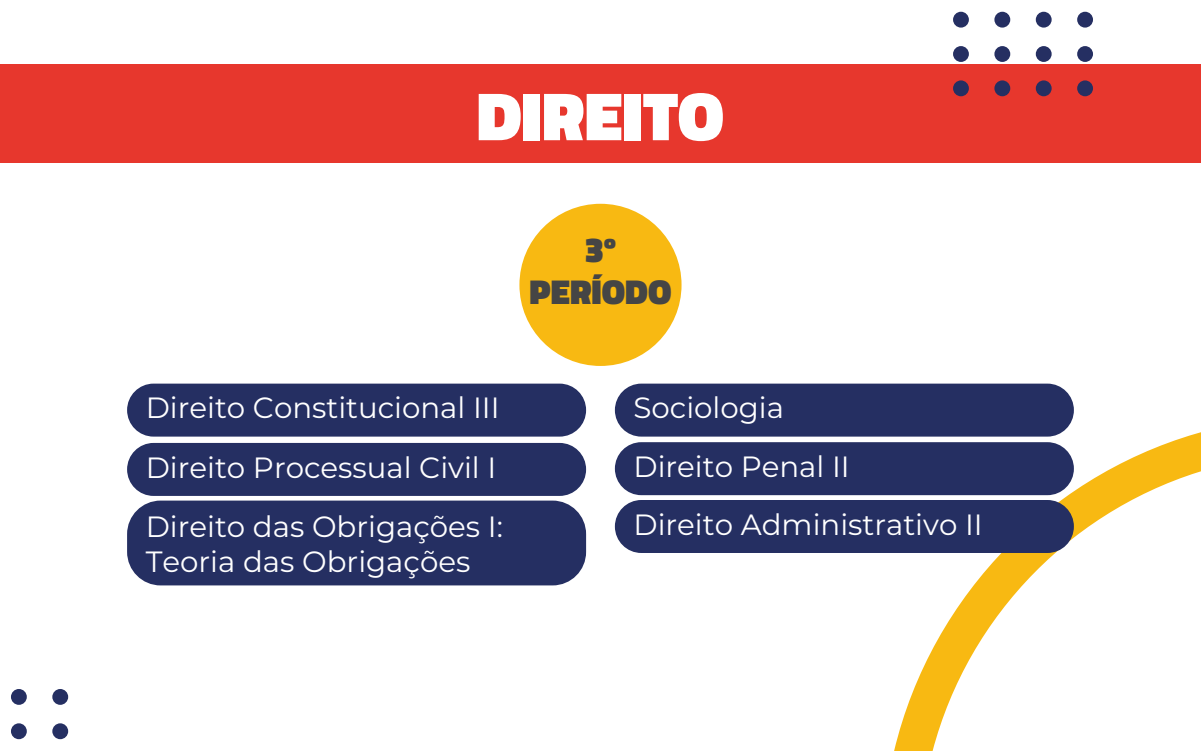
<style>
.page{position:relative;width:1201px;height:751px;background:#fff}
.page>*{position:absolute;margin:0;border:0;box-sizing:border-box;transform-origin:0 0}
.t1{font:900 69px "Cairo";color:#fff}
.t2{font:900 34.95px/41.9px "Cairo";color:#454545;text-align:center}
.t3{font:100 29.25px/58.5px "Montserrat";color:#fff}
</style>
<div class="page">
<svg style="left:894px;top:429px;width:306px;height:321px"></svg>
<div style="left:0;top:64px;width:1200px;height:99px;background:#e7372d"></div>
<div style="left:952px;top:12px;width:16px;height:16px;background:#252f62;border-radius:50%"></div>
<div style="left:994px;top:12px;width:16px;height:16px;background:#252f62;border-radius:50%"></div>
<div style="left:1035px;top:12px;width:16px;height:16px;background:#252f62;border-radius:50%"></div>
<div style="left:1077px;top:12px;width:15px;height:16px;background:#252f62;border-radius:50%"></div>
<div style="left:952px;top:46px;width:16px;height:16px;background:#252f62;border-radius:50%"></div>
<div style="left:994px;top:46px;width:16px;height:16px;background:#252f62;border-radius:50%"></div>
<div style="left:1035px;top:46px;width:16px;height:16px;background:#252f62;border-radius:50%"></div>
<div style="left:1077px;top:46px;width:15px;height:16px;background:#252f62;border-radius:50%"></div>
<div style="left:952px;top:80px;width:16px;height:16px;background:#252f62;border-radius:50%"></div>
<div style="left:994px;top:80px;width:16px;height:16px;background:#252f62;border-radius:50%"></div>
<div style="left:1035px;top:80px;width:16px;height:16px;background:#252f62;border-radius:50%"></div>
<div style="left:1077px;top:80px;width:15px;height:16px;background:#252f62;border-radius:50%"></div>
<div style="left:11px;top:688px;width:16px;height:16px;background:#252f62;border-radius:50%"></div>
<div style="left:52px;top:688px;width:16px;height:16px;background:#252f62;border-radius:50%"></div>
<div style="left:11px;top:723px;width:16px;height:15px;background:#252f62;border-radius:50%"></div>
<div style="left:52px;top:723px;width:16px;height:15px;background:#252f62;border-radius:50%"></div>
<div style="left:519px;top:204px;width:162px;height:162px;background:#f8b912;border-radius:50%"></div>
<div style="left:127px;top:383px;width:459px;height:53px;background:#252f62;border-radius:26px"></div>
<div style="left:615px;top:383px;width:458px;height:53px;background:#252f62;border-radius:26px"></div>
<div style="left:127px;top:442px;width:459px;height:53px;background:#252f62;border-radius:26px"></div>
<div style="left:127px;top:500px;width:459px;height:85px;background:#252f62;border-radius:33px"></div>
<div style="left:615px;top:442px;width:458px;height:53px;background:#252f62;border-radius:26px"></div>
<div style="left:615px;top:499px;width:458px;height:53px;background:#252f62;border-radius:26px"></div>
<h1 class="t1" style="left:476px;top:76px;width:249px">DIREITO</h1>
<p class="t2" style="left:529px;top:229px;width:143px">3º<br>PERÍODO</p>
<p class="t3" style="left:146px;top:381px;width:355px">Direito Constitucional III</p>
<p class="t3" style="left:633px;top:381px;width:152px">Sociologia</p>
<p class="t3" style="left:146px;top:441px;width:358px">Direito Processual Civil I<br>Direito das Obrigações I:</p>
<p class="t3" style="left:146px;top:535px;width:326px">Teoria das Obrigações</p>
<p class="t3" style="left:633px;top:440px;width:350px;line-height:57.8px">Direito Penal II<br>Direito Administrativo II</p>
</div>
